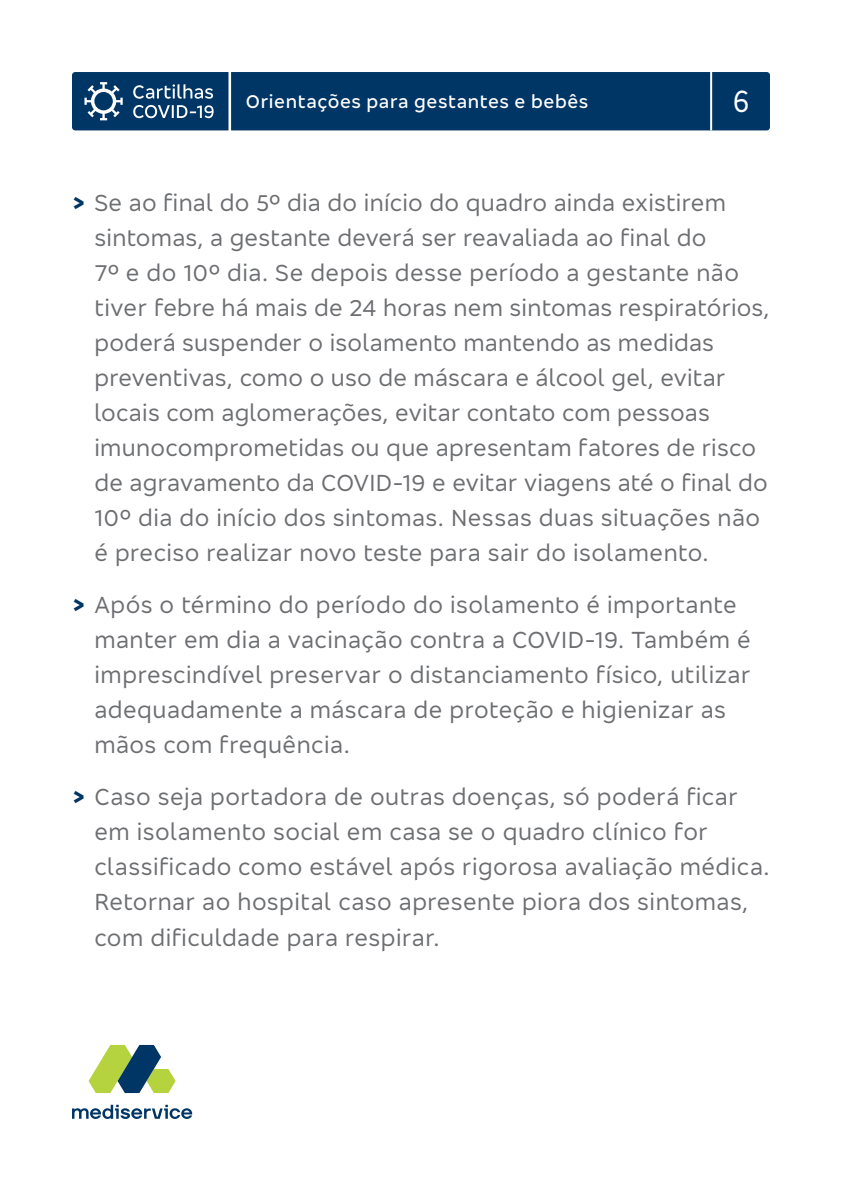
<style>
.page{position:relative;width:842px;height:1191px;background:#fff}
.page>*{position:absolute;margin:0;border:0;box-sizing:border-box;transform-origin:0 0}
.t1{font:condensed 32px "Bradesco Sans";color:#fff}
.t2{font:24px/35px "Bradesco Sans";letter-spacing:.015em;color:#6d6e71}
.t3{font:500 19px "Bradesco Sans";letter-spacing:.03em;color:#fff}
.s1{font-weight:700;color:#003665}
</style>
<div class="page">
<div style="left:72px;top:72px;width:698px;height:58px;background:#003665"></div>
<svg style="left:89px;top:1045px;width:87px;height:48px"></svg>
<svg style="left:72px;top:1104px;width:120px;height:15px"></svg>
<p class="t3" style="left:246px;top:89px;width:344px">Orientações para gestantes e bebês</p>
<h1 class="t1" style="left:733px;top:81px;width:18px">6</h1>
<p class="t2" style="left:94px;top:185px;width:677px;text-indent:-23px"><span class="s1">&gt;</span> Se ao final do 5º dia do início do quadro ainda existirem sintomas, a gestante deverá ser reavaliada ao final do<br>7º e do 10º dia. Se depois desse período a gestante não tiver febre há mais de 24 horas nem sintomas respiratórios, poderá suspender o isolamento mantendo as medidas preventivas, como o uso de máscara e álcool gel, evitar locais com aglomerações, evitar contato com pessoas imunocomprometidas ou que apresentam fatores de risco de agravamento da COVID-19 e evitar viagens até o final do 10º dia do início dos sintomas. Nessas duas situações não é preciso realizar novo teste para sair do isolamento.</p>
<p class="t2" style="left:94px;top:587px;width:658px;text-indent:-23px"><span class="s1">&gt;</span> Após o término do período do isolamento é importante manter em dia a vacinação contra a COVID-19. Também é imprescindível preservar o distanciamento físico, utilizar adequadamente a máscara de proteção e higienizar as mãos com frequência.</p>
<p class="t2" style="left:94px;top:778px;width:677px;text-indent:-23px"><span class="s1">&gt;</span> Caso seja portadora de outras doenças, só poderá ficar em isolamento social em casa se o quadro clínico for classificado como estável após rigorosa avaliação médica.<br>Retornar ao hospital caso apresente piora dos sintomas, com dificuldade para respirar.</p>
</div>
